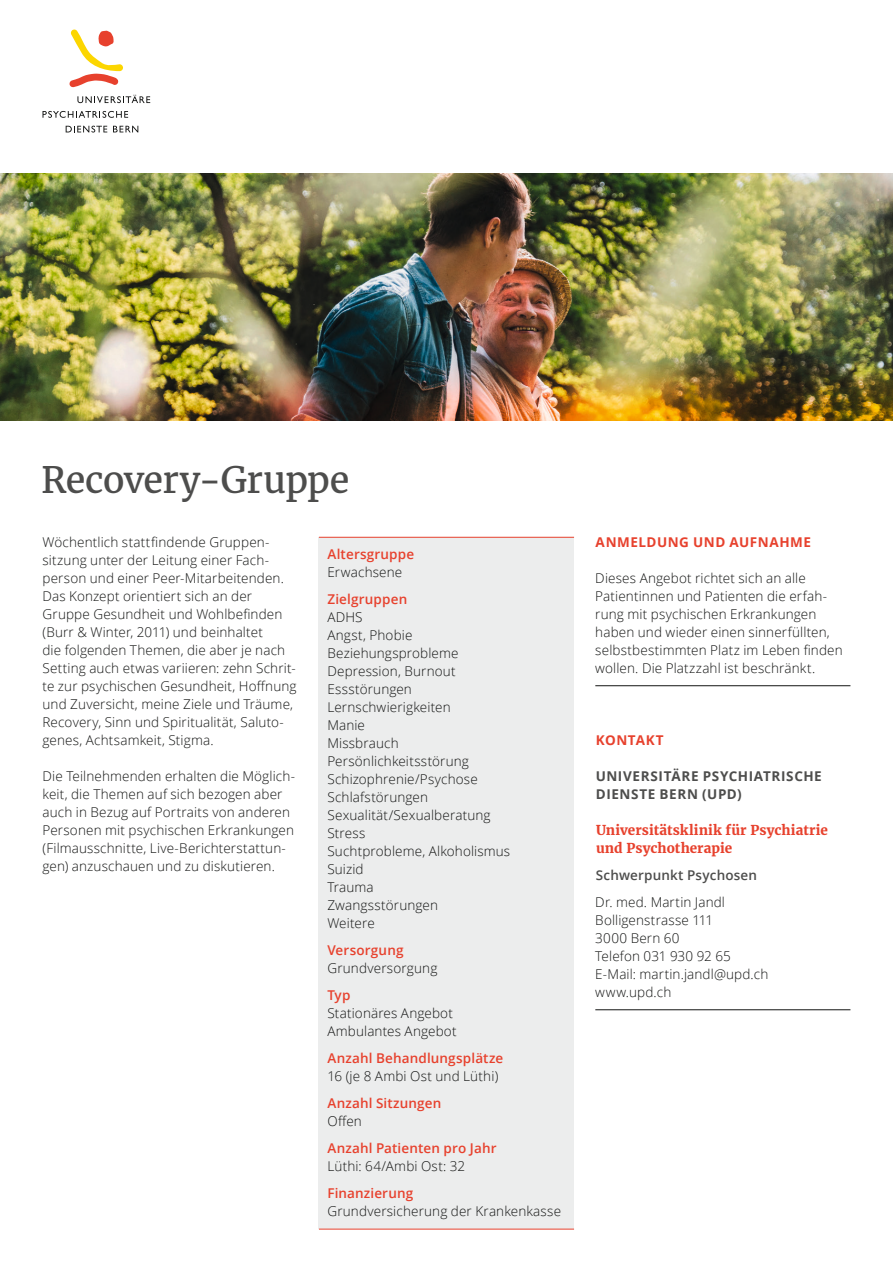
<style>
.page{position:relative;width:893px;height:1263px;background:#fff}
.page>*{position:absolute;margin:0;border:0;box-sizing:border-box;transform-origin:0 0}
.t1{font:36px "Merriweather";letter-spacing:-.02em;color:#4d4d4c}
.t2{font:300 13.5px/18px "Open Sans";letter-spacing:.01em;color:#131413}
.t3{font:600 13.5px "Open Sans";letter-spacing:.01em;color:#e7412d}
.t4{font:700 13.5px/18px "Merriweather";letter-spacing:.005em;color:#e7412d}
.t5{font:700 13.5px/18px "Open Sans";letter-spacing:.045em;color:#4d4d4c}
.t6{font:700 13.5px "Open Sans";letter-spacing:.035em;color:#e7412d}
.t7{font:600 13.5px "Open Sans";letter-spacing:.01em;color:#4d4d4c}
</style>
<div class="page">
<div style="left:319px;top:537px;width:255px;height:692px;background:#eceded"></div>
<hr style="left:595px;top:685px;width:255px;height:1px;background:#131413">
<hr style="left:595px;top:1009px;width:255px;height:1px;background:#131413">
<svg style="left:77px;top:95px;width:73px;height:8px"></svg>
<svg style="left:43px;top:111px;width:85px;height:7px"></svg>
<svg style="left:66px;top:126px;width:41px;height:7px"></svg>
<svg style="left:113px;top:126px;width:25px;height:6px"></svg>
<svg style="left:69px;top:30px;width:54px;height:57px"></svg>
<hr style="left:319px;top:537px;width:255px;height:1px;background:#e7412d">
<hr style="left:319px;top:1229px;width:255px;height:1px;background:#e7412d">
<img style="left:0;top:174px;width:893px;height:247px">
<h1 class="t1" style="left:41px;top:457px;width:310px">Recovery-Gruppe</h1>
<p class="t2" style="left:43px;top:532px;width:255px">Wöchentlich stattfindende Gruppen&shy;sitzung unter der Leitung einer Fach&shy;person und einer Peer-Mitarbeitenden.<br>Das Konzept orientiert sich an der Gruppe Gesundheit und Wohlbefinden (Burr &amp; Winter, 2011) und beinhaltet<br>die folgenden Themen, die aber je nach Setting auch etwas variieren: zehn Schrit&shy;te zur psychischen Gesundheit, Hoffnung und Zuversicht, meine Ziele und Träume, Recovery, Sinn und Spiritualität, Saluto&shy;genes, Achtsamkeit, Stigma.</p>
<p class="t2" style="left:43px;top:766px;width:254px">Die Teilnehmenden erhalten die Möglich&shy;keit, die Themen auf sich bezogen aber auch in Bezug auf Portraits von anderen Personen mit psychischen Erkrankungen (Filmausschnitte, Live-Berichterstattun&shy;gen) anzuschauen und zu diskutieren.</p>
<p class="t3" style="left:327px;top:545px;width:88px">Altersgruppe</p>
<p class="t2" style="left:327px;top:563px;width:76px">Erwachsene</p>
<p class="t3" style="left:327px;top:590px;width:81px">Zielgruppen</p>
<p class="t2" style="left:327px;top:608px;width:184px">ADHS<br>Angst, Phobie<br>Beziehungsprobleme<br>Depression, Burnout<br>Essstörungen<br>Lernschwierigkeiten<br>Manie<br>Missbrauch<br>Persönlichkeitsstörung<br>Schizophrenie/Psychose<br>Schlafstörungen<br>Sexualität/Sexualberatung<br>Stress<br>Suchtprobleme, Alkoholismus<br>Suizid<br>Trauma<br>Zwangsstörungen<br>Weitere</p>
<p class="t3" style="left:327px;top:941px;width:78px">Versorgung</p>
<p class="t2" style="left:327px;top:958px;width:111px">Grundversorgung</p>
<p class="t3" style="left:327px;top:986px;width:25px">Typ</p>
<p class="t2" style="left:327px;top:1003px;width:131px">Stationäres Angebot<br>Ambulantes Angebot</p>
<p class="t3" style="left:327px;top:1049px;width:177px">Anzahl Behandlungsplätze</p>
<p class="t2" style="left:327px;top:1066px;width:172px">16 (je 8 Ambi Ost und Lüthi)</p>
<p class="t3" style="left:327px;top:1094px;width:115px">Anzahl Sitzungen</p>
<p class="t2" style="left:327px;top:1111px;width:36px">Offen</p>
<p class="t3" style="left:327px;top:1139px;width:171px">Anzahl Patienten pro Jahr</p>
<p class="t2" style="left:327px;top:1156px;width:139px">Lüthi: 64/Ambi Ost: 32</p>
<p class="t3" style="left:327px;top:1184px;width:87px">Finanzierung</p>
<p class="t2" style="left:327px;top:1201px;width:235px">Grundversicherung der Krankenkasse</p>
<p class="t6" style="left:596px;top:532px;width:217px">ANMELDUNG UND AUFNAHME</p>
<p class="t2" style="left:595px;top:568px;width:249px">Dieses Angebot richtet sich an alle Patientinnen und Patienten die erfah&shy;rung mit psychischen Erkrankungen haben und wieder einen sinnerfüllten, selbstbestimmten Platz im Leben finden wollen. Die Platzzahl ist beschränkt.</p>
<p class="t6" style="left:596px;top:730px;width:69px">KONTAKT</p>
<p class="t5" style="left:596px;top:766px;width:228px">UNIVERSITÄRE PSYCHIATRISCHE<br>DIENSTE BERN (UPD)</p>
<p class="t4" style="left:596px;top:821px;width:233px">Universitätsklinik für Psychiatrie und Psychotherapie</p>
<p class="t7" style="left:596px;top:865px;width:163px">Schwerpunkt Psychosen</p>
<p class="t2" style="left:595px;top:892px;width:175px">Dr. med. Martin Jandl<br>Bolligenstrasse 111<br>3000 Bern 60<br>Telefon 031 930 92 65<br>E-Mail: martin.jandl@upd.ch www.upd.ch</p>
</div>
